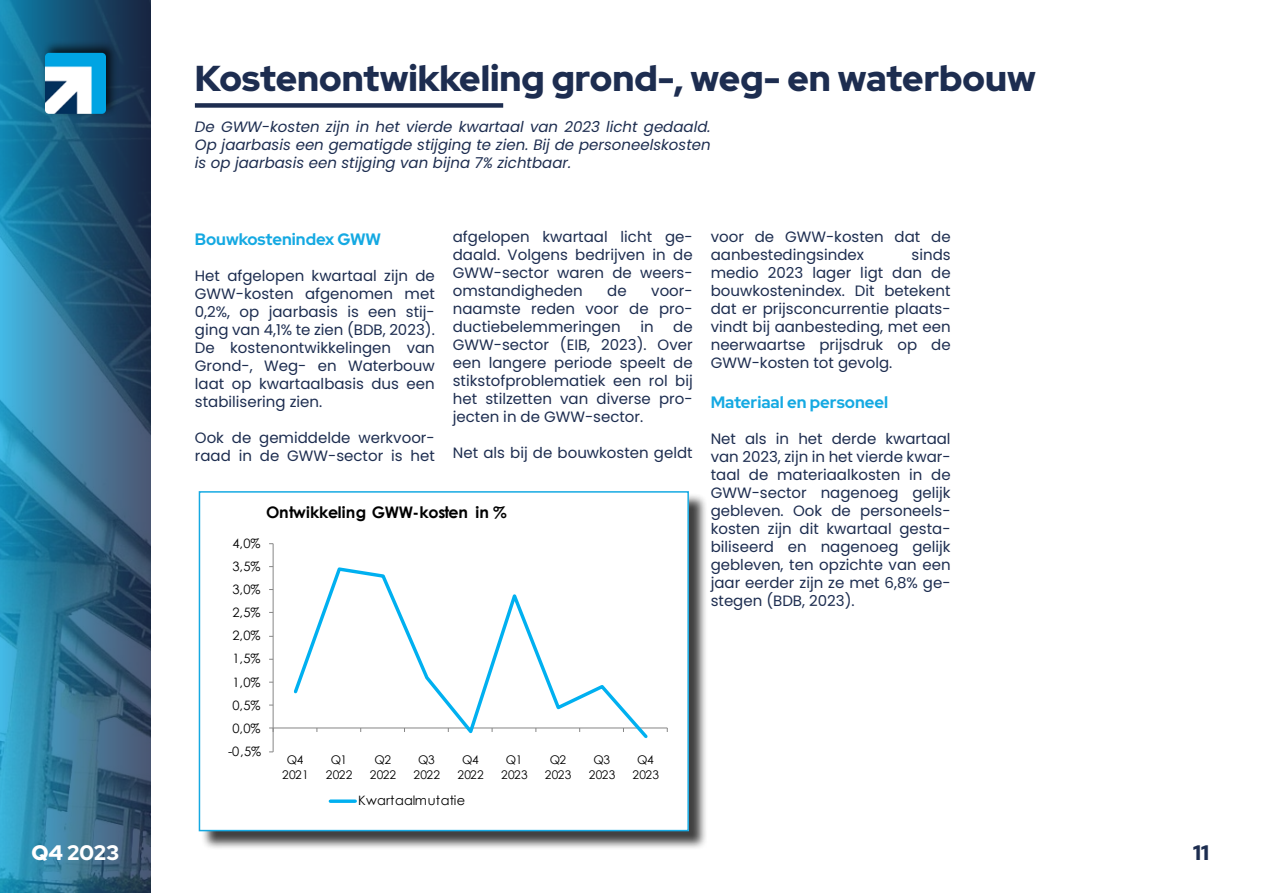
<style>
.page{position:relative;width:1263px;height:893px;background:#fff}
.page>*{position:absolute;margin:0;border:0;box-sizing:border-box;transform-origin:0 0}
.t1{font:900 36px "Red Hat Display";color:#1d2d50}
.t2{font:900 21px "Red Hat Display";color:#fff}
.t3{font:900 21px "Red Hat Display";color:#1d2d50}
.t4{font:700 16.5px "Red Hat Display";color:#15a9e2}
.t5{font:700 15.9px "Century Gothic";letter-spacing:-.015em;color:#000}
.t6{font:15px/18px "Poppins";color:#1d2d50;text-align:justify}
.t7{font:italic 15px/18px "Poppins";color:#1d2d50;text-align:justify}
.t8{font:12.9px "Century Gothic";letter-spacing:.01em;color:#000}
.t9{font:12px/14.7px "Century Gothic";letter-spacing:-.005em;color:#000;text-align:center}
</style>
<div class="page">
<svg style="left:0;top:0;width:151px;height:893px;background:#2d6c8d"></svg>
<div style="left:200px;top:493px;width:507px;height:357px;background:#000;opacity:.75"></div>
<div style="left:200px;top:492px;width:488px;height:339px;background:#fff"></div>
<hr style="left:273px;top:544px;width:1px;height:208px;background:#868686">
<hr style="left:273px;top:727px;width:394px;height:1px;background:#868686">
<svg style="left:269px;top:727px;width:5px;height:5px"></svg>
<svg style="left:291px;top:567px;width:360px;height:171px"></svg>
<svg style="left:330px;top:799px;width:25px;height:4px"></svg>
<div style="left:199px;top:491px;width:490px;height:340px;border:2px solid #15a9e2"></div>
<div style="left:195px;top:103px;width:308px;height:5px;background:#1d2d50"></div>
<div style="left:41px;top:40px;width:78px;height:78px;background:#000;opacity:.75"></div>
<img style="left:45px;top:53px;width:61px;height:61px">
<h1 class="t1" style="left:195px;top:55px;width:842px">Kostenontwikkeling grond-, weg- en waterbouw</h1>
<p class="t7" style="left:195px;top:118px;width:517px">De GWW-kosten zijn in het vierde kwartaal van 2023 licht gedaald.<br>Op jaarbasis een gematigde stijging te zien. Bij de personeelskosten is op jaarbasis een stijging van bijna 7% zichtbaar.</p>
<p class="t4" style="left:195px;top:229px;width:188px">Bouwkostenindex GWW</p>
<p class="t6" style="left:195px;top:267px;width:241px">Het afgelopen kwartaal zijn de GWW-kosten afgenomen met 0,2%, op jaarbasis is een stij&shy;ging van 4,1% te zien (BDB, 2023).<br>De kostenontwikkelingen van Grond-, Weg- en Waterbouw laat op kwartaalbasis dus een stabilisering zien.</p>
<p class="t6" style="left:195px;top:429px;width:241px">Ook de gemiddelde werkvoor&shy;raad in de GWW-sector is het</p>
<p class="t6" style="left:453px;top:228px;width:241px">afgelopen kwartaal licht ge&shy;daald. Volgens bedrijven in de GWW-sector waren de weers&shy;omstandigheden</p>
<p class="t6" style="left:607px;top:282px;width:21px">de</p>
<p class="t6" style="left:453px;top:282px;width:241px;text-indent:198px">voor&shy;naamste reden voor de pro&shy;ductiebelemmeringen</p>
<p class="t6" style="left:640px;top:318px;width:15px">in</p>
<p class="t6" style="left:453px;top:318px;width:241px;text-indent:220px">de GWW-sector (EIB, 2023). Over een langere periode speelt de stikstofproblematiek een rol bij het stilzetten van diverse pro&shy;jecten in de GWW-sector.</p>
<p class="t6" style="left:453px;top:444px;width:241px">Net als bij de bouwkosten geldt</p>
<p class="t5" style="left:266px;top:500px;width:242px">Ontwikkeling GWW-kosten in %</p>
<p class="t8" style="left:233px;top:534px;width:29px">4,0%</p>
<p class="t8" style="left:233px;top:557px;width:29px">3,5%</p>
<p class="t8" style="left:233px;top:580px;width:29px">3,0%</p>
<p class="t8" style="left:233px;top:604px;width:29px">2,5%</p>
<p class="t8" style="left:233px;top:627px;width:29px">2,0%</p>
<p class="t8" style="left:233px;top:650px;width:29px">1,5%</p>
<p class="t8" style="left:233px;top:673px;width:29px">1,0%</p>
<p class="t8" style="left:233px;top:696px;width:29px">0,5%</p>
<p class="t8" style="left:233px;top:719px;width:29px">0,0%</p>
<p class="t8" style="left:228px;top:742px;width:34px">-0,5%</p>
<p class="t9" style="left:282px;top:752px;width:28px">Q4<br>2021</p>
<p class="t9" style="left:326px;top:752px;width:28px">Q1<br>2022</p>
<p class="t9" style="left:370px;top:752px;width:28px">Q2<br>2022</p>
<p class="t9" style="left:414px;top:752px;width:28px">Q3<br>2022</p>
<p class="t9" style="left:457px;top:752px;width:28px">Q4<br>2022</p>
<p class="t9" style="left:501px;top:752px;width:28px">Q1<br>2023</p>
<p class="t9" style="left:545px;top:752px;width:28px">Q2<br>2023</p>
<p class="t9" style="left:589px;top:752px;width:28px">Q3<br>2023</p>
<p class="t9" style="left:633px;top:752px;width:28px">Q4<br>2023</p>
<p class="t8" style="left:358px;top:791px;width:108px">Kwartaalmutatie</p>
<p class="t6" style="left:711px;top:228px;width:241px">voor de GWW-kosten dat de aanbestedingsindex</p>
<p class="t6" style="left:711px;top:246px;width:241px;text-indent:201px">sinds medio 2023 lager ligt dan de bouwkostenindex. Dit betekent dat er prijsconcurrentie plaats&shy;vindt bij aanbesteding, met een neerwaartse prijsdruk op de GWW-kosten tot gevolg.</p>
<p class="t4" style="left:711px;top:391px;width:179px">Materiaal en personeel</p>
<p class="t6" style="left:711px;top:430px;width:241px">Net als in het derde kwartaal van 2023, zijn in het vierde kwar&shy;taal de materiaalkosten in de GWW-sector nagenoeg gelijk gebleven. Ook de personeels&shy;kosten zijn dit kwartaal gesta&shy;biliseerd en nagenoeg gelijk gebleven, ten opzichte van een jaar eerder zijn ze met 6,8% ge&shy;stegen (BDB, 2023).</p>
<h2 class="t2" style="left:32px;top:839px;width:89px">Q4 2023</h2>
<h2 class="t3" style="left:1193px;top:839px;width:17px">11</h2>
</div>
